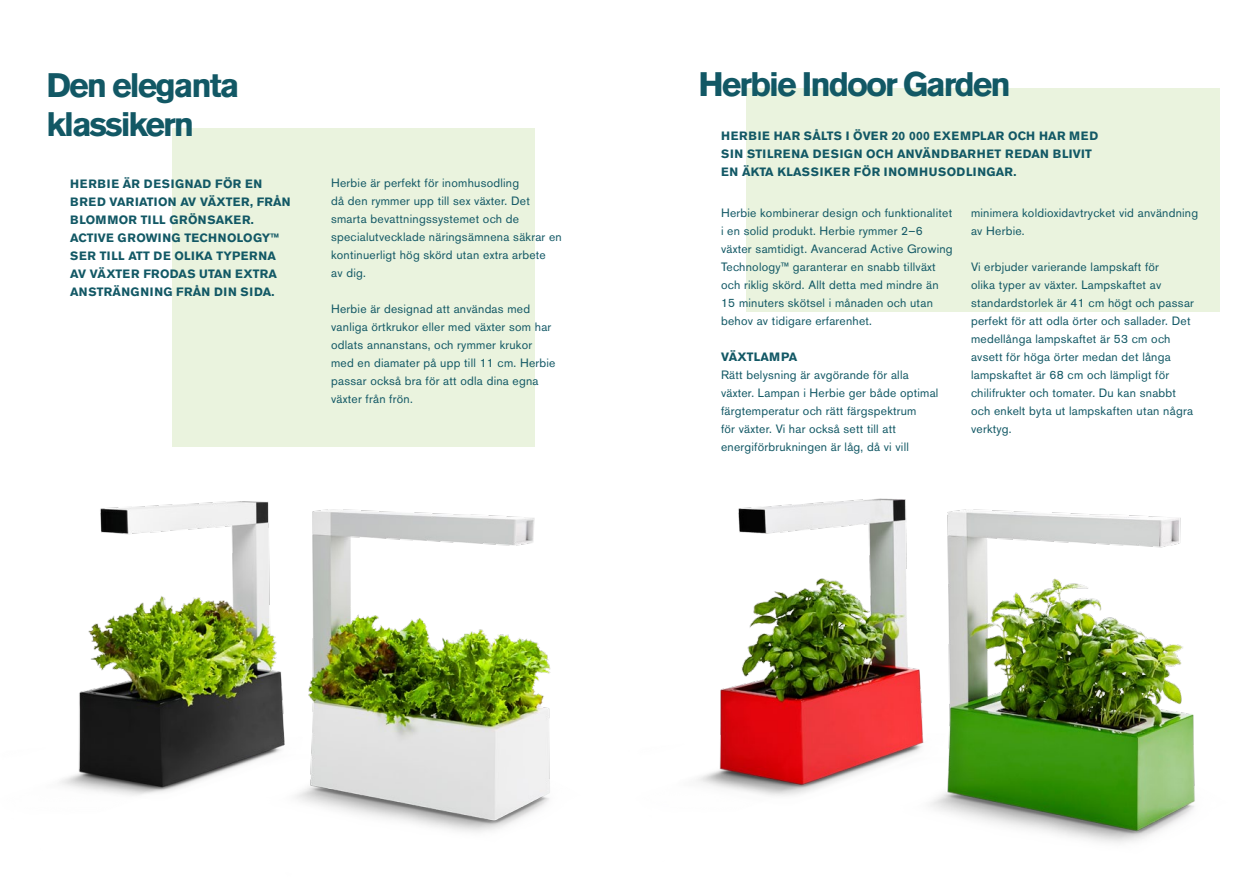
<style>
.page{position:relative;width:1259px;height:893px;background:#fff}
.page>*{position:absolute;margin:0;border:0;box-sizing:border-box;transform-origin:0 0}
.t1{font:700 33.75px/38.2px "Akzidenz Grotesk BE";letter-spacing:-.06em;color:#125865}
.t2{font:12px/18px "Akzidenz Grotesk BE";letter-spacing:.02em;color:#125865}
.t3{font:700 12px/18px "Akzidenz Grotesk BE";letter-spacing:.02em;color:#125865}
.t4{font:700 12px "Akzidenz Grotesk BE";letter-spacing:.04em;color:#125865}
.t5{font:700 12px "Akzidenz Grotesk BE";letter-spacing:-.01em;color:#125865}
</style>
<div class="page">
<div style="left:172px;top:128px;width:362px;height:318px;background:#eaf3de"></div>
<div style="left:746px;top:88px;width:474px;height:224px;background:#eaf3de"></div>
<img style="left:60px;top:501px;width:491px;height:331px">
<img style="left:697px;top:498px;width:498px;height:345px">
<h1 class="t1" style="left:46px;top:67px;width:194px">DEN ELEGANTA<br>KLASSIKERN</h1>
<p class="t3" style="left:70px;top:175px;width:19px">HERBIE</p>
<p class="t3" style="left:123px;top:175px;width:39px">ÄR DESIG</p>
<p class="t3" style="left:185px;top:175px;width:79px">NAD FÖR EN</p>
<p class="t3" style="left:70px;top:193px;width:10px">BRE</p>
<p class="t5" style="left:97px;top:195px;width:138px">D VARI ATI ON AV VÄXTER</p>
<p class="t3" style="left:70px;top:193px;width:222px;text-indent:180px">, FRÅN<br>BLOMMOR TI LL GRÖNSAKER.<br>ACTIVE GROWI NG TECH NOLOGY™<br>SER</p>
<p class="t3" style="left:70px;top:247px;width:207px;text-indent:30px">TI LL ATT DE OLI KA TYPER NA<br>AV VÄXTER</p>
<p class="t3" style="left:143px;top:265px;width:135px">FR ODAS UTAN EXTRA</p>
<p class="t3" style="left:70px;top:283px;width:28px">ANSTR</p>
<p class="t4" style="left:113px;top:285px;width:163px">ÄNGNING FRÅN DIN SI DA.</p>
<p class="t2" style="left:331px;top:174px;width:232px">Herbie är perfekt för inomhusodling<br>då den rymmer upp till sex växter. Det smarta bevattningssystemet och de specialutvecklade näringsämnena säkrar en kontinuerligt hög skörd utan extra arbete<br>av dig.</p>
<p class="t2" style="left:331px;top:300px;width:226px">Herbie är designad att användas med vanliga örtkrukor eller med växter som har odlats annanstans, och rymmer krukor med en diamater på upp till 11 cm. Herbie passar också bra för att odla dina egna växter från frön.</p>
<h1 class="t1" style="left:698px;top:66px;width:314px">HERBIE INDOOR GARDEN</h1>
<p class="t3" style="left:721px;top:127px;width:19px">HERBIE</p>
<p class="t3" style="left:721px;top:127px;width:379px;text-indent:53px">HAR SÅLTS I ÖVER 20 000 EXEMPLAR OCH HAR MED<br>SI N STI LRENA DESIG</p>
<p class="t3" style="left:853px;top:145px;width:124px">N OCH ANVÄNDBARHET</p>
<p class="t3" style="left:1005px;top:145px;width:82px">RE DAN BLIVIT</p>
<p class="t3" style="left:721px;top:163px;width:89px">EN ÄKTA KLASSI</p>
<p class="t4" style="left:824px;top:165px;width:194px">KER FÖR I NOMH USODLI NGAR.</p>
<p class="t2" style="left:721px;top:204px;width:233px">Herbie kombinerar design och funktionalitet i en solid produkt. Herbie rymmer 2–6 växter samtidigt. Avancerad Active Growing Technology™ garanterar en snabb tillväxt och riklig skörd. Allt detta med mindre än 15 minuters skötsel i månaden och utan behov av tidigare erfarenhet.</p>
<p class="t3" style="left:721px;top:348px;width:78px">VÄXT LAMPA</p>
<p class="t2" style="left:721px;top:366px;width:219px">Rätt belysning är avgörande för alla växter. Lampan i Herbie ger både optimal färgtemperatur och rätt färgspektrum<br>för växter. Vi har också sett till att energiförbrukningen är låg, då vi vill</p>
<p class="t2" style="left:971px;top:204px;width:229px">minimera koldioxidavtrycket vid användning av Herbie.</p>
<p class="t2" style="left:971px;top:258px;width:224px">Vi erbjuder varierande lampskaft för<br>olika typer av växter. Lampskaftet av standardstorlek är 41 cm högt och passar perfekt för att odla örter och sallader. Det medellånga lampskaftet är 53 cm och avsett för höga örter medan det långa lampskaftet är 68 cm och lämpligt för chilifrukter och tomater. Du kan snabbt och enkelt byta ut lampskaften utan några verktyg.</p>
</div>
